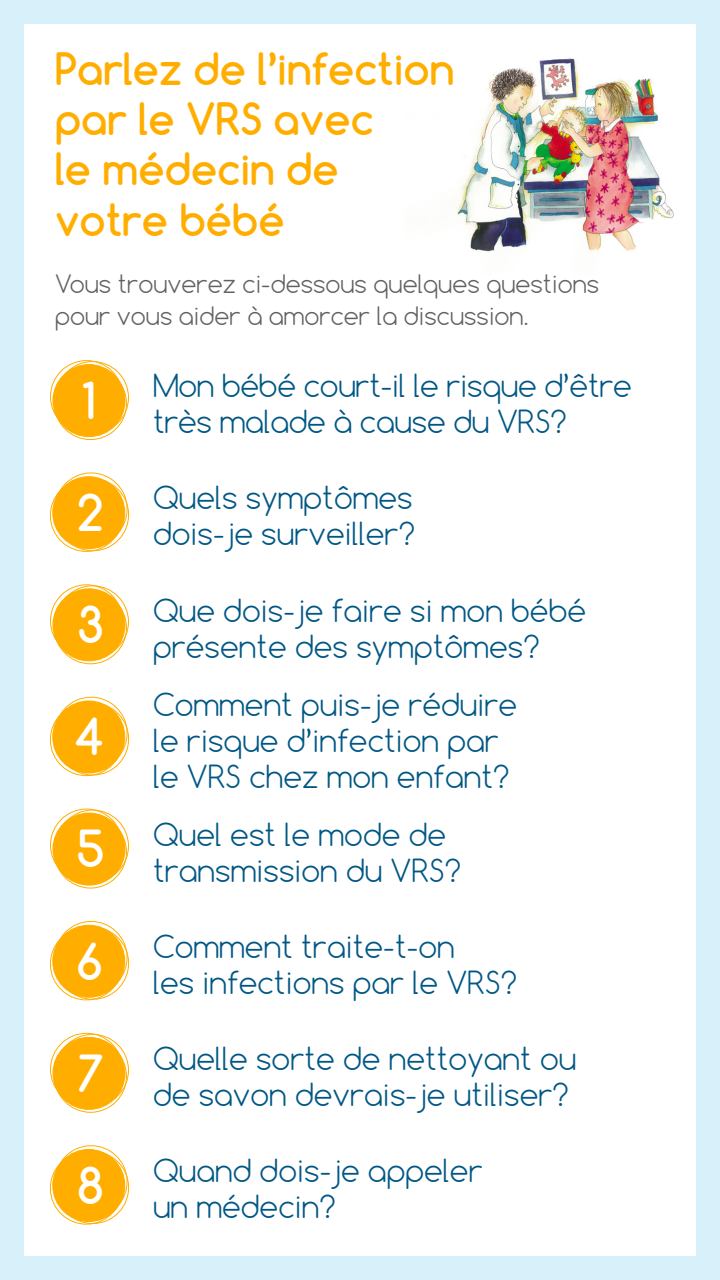
<style>
.page{position:relative;width:720px;height:1280px;background:#d8f0fa}
.page>*{position:absolute;margin:0;border:0;box-sizing:border-box;transform-origin:0 0}
.t1{font:700 48px "Comfortaa";color:#fff}
.t2{font:700 42px/50.4px "Comfortaa";color:#ffae00}
.t3{font:300 30px/36px "Comfortaa";color:#005784}
.t4{font:300 24px/32px "Comfortaa";color:#616161}
</style>
<div class="page">
<div style="left:24px;top:24px;width:672px;height:1232px;background:#fff"></div>
<img style="left:456px;top:58px;width:218px;height:194px">
<div style="left:53px;top:365px;width:72px;height:72px;background:#ffae00;border-radius:50%"></div>
<div style="left:52px;top:364px;width:74px;height:73px;border:1px solid #ffae00;border-radius:50%"></div>
<div style="left:56px;top:361px;width:73px;height:73px;border:1px solid #ffae00;border-radius:50%"></div>
<div style="left:54px;top:367px;width:73px;height:73px;border:1px solid #ffae00;border-radius:50%"></div>
<svg style="left:49px;top:472px;width:81px;height:80px"></svg>
<div style="left:53px;top:477px;width:72px;height:72px;background:#ffae00;border-radius:50%"></div>
<div style="left:52px;top:476px;width:73px;height:73px;border:1px solid #ffae00;border-radius:50%"></div>
<div style="left:53px;top:589px;width:72px;height:72px;background:#ffae00;border-radius:50%"></div>
<div style="left:52px;top:588px;width:74px;height:73px;border:1px solid #ffae00;border-radius:50%"></div>
<div style="left:56px;top:585px;width:73px;height:73px;border:1px solid #ffae00;border-radius:50%"></div>
<div style="left:54px;top:591px;width:73px;height:73px;border:1px solid #ffae00;border-radius:50%"></div>
<svg style="left:49px;top:696px;width:81px;height:81px"></svg>
<div style="left:53px;top:701px;width:72px;height:72px;background:#ffae00;border-radius:50%"></div>
<div style="left:52px;top:701px;width:73px;height:73px;border:1px solid #ffae00;border-radius:50%"></div>
<div style="left:53px;top:813px;width:72px;height:72px;background:#ffae00;border-radius:50%"></div>
<div style="left:52px;top:813px;width:74px;height:73px;border:1px solid #ffae00;border-radius:50%"></div>
<div style="left:56px;top:810px;width:73px;height:73px;border:1px solid #ffae00;border-radius:50%"></div>
<div style="left:54px;top:816px;width:73px;height:73px;border:1px solid #ffae00;border-radius:50%"></div>
<svg style="left:49px;top:921px;width:81px;height:80px"></svg>
<div style="left:53px;top:925px;width:72px;height:72px;background:#ffae00;border-radius:50%"></div>
<div style="left:52px;top:925px;width:73px;height:73px;border:1px solid #ffae00;border-radius:50%"></div>
<div style="left:53px;top:1037px;width:72px;height:72px;background:#ffae00;border-radius:50%"></div>
<div style="left:52px;top:1037px;width:74px;height:73px;border:1px solid #ffae00;border-radius:50%"></div>
<div style="left:56px;top:1034px;width:73px;height:73px;border:1px solid #ffae00;border-radius:50%"></div>
<div style="left:54px;top:1040px;width:73px;height:73px;border:1px solid #ffae00;border-radius:50%"></div>
<svg style="left:49px;top:1145px;width:81px;height:80px"></svg>
<div style="left:53px;top:1150px;width:72px;height:72px;background:#ffae00;border-radius:50%"></div>
<div style="left:52px;top:1149px;width:73px;height:73px;border:1px solid #ffae00;border-radius:50%"></div>
<p class="t2" style="left:55px;top:43px;width:401px">Parlez de l’infection par le VRS avec<br>le médecin de votre bébé</p>
<p class="t4" style="left:55px;top:268px;width:546px">Vous trouverez ci-dessous quelques questions pour vous aider à amorcer la discussion.</p>
<p class="t1" style="left:82px;top:370px;width:15px">1</p>
<p class="t3" style="left:153px;top:368px;width:481px">Mon bébé court-il le risque d’être très malade à cause du VRS?</p>
<p class="t1" style="left:77px;top:482px;width:28px">2</p>
<p class="t3" style="left:153px;top:480px;width:264px">Quels symptômes dois-je surveiller?</p>
<p class="t1" style="left:77px;top:594px;width:28px">3</p>
<p class="t3" style="left:153px;top:592px;width:435px">Que dois-je faire si mon bébé présente des symptômes?</p>
<p class="t1" style="left:74px;top:707px;width:31px">4</p>
<p class="t3" style="left:153px;top:686px;width:366px">Comment puis-je réduire le risque d’infection par le VRS chez mon enfant?</p>
<p class="t1" style="left:76px;top:819px;width:30px">5</p>
<p class="t3" style="left:153px;top:816px;width:310px">Quel est le mode de transmission du VRS?</p>
<p class="t1" style="left:77px;top:931px;width:28px">6</p>
<p class="t3" style="left:153px;top:928px;width:366px">Comment traite-t-on<br>les infections par le VRS?</p>
<p class="t1" style="left:77px;top:1043px;width:28px">7</p>
<p class="t3" style="left:153px;top:1040px;width:425px">Quelle sorte de nettoyant ou de savon devrais-je utiliser?</p>
<p class="t1" style="left:77px;top:1155px;width:28px">8</p>
<p class="t3" style="left:153px;top:1152px;width:331px">Quand dois-je appeler un médecin?</p>
</div>
